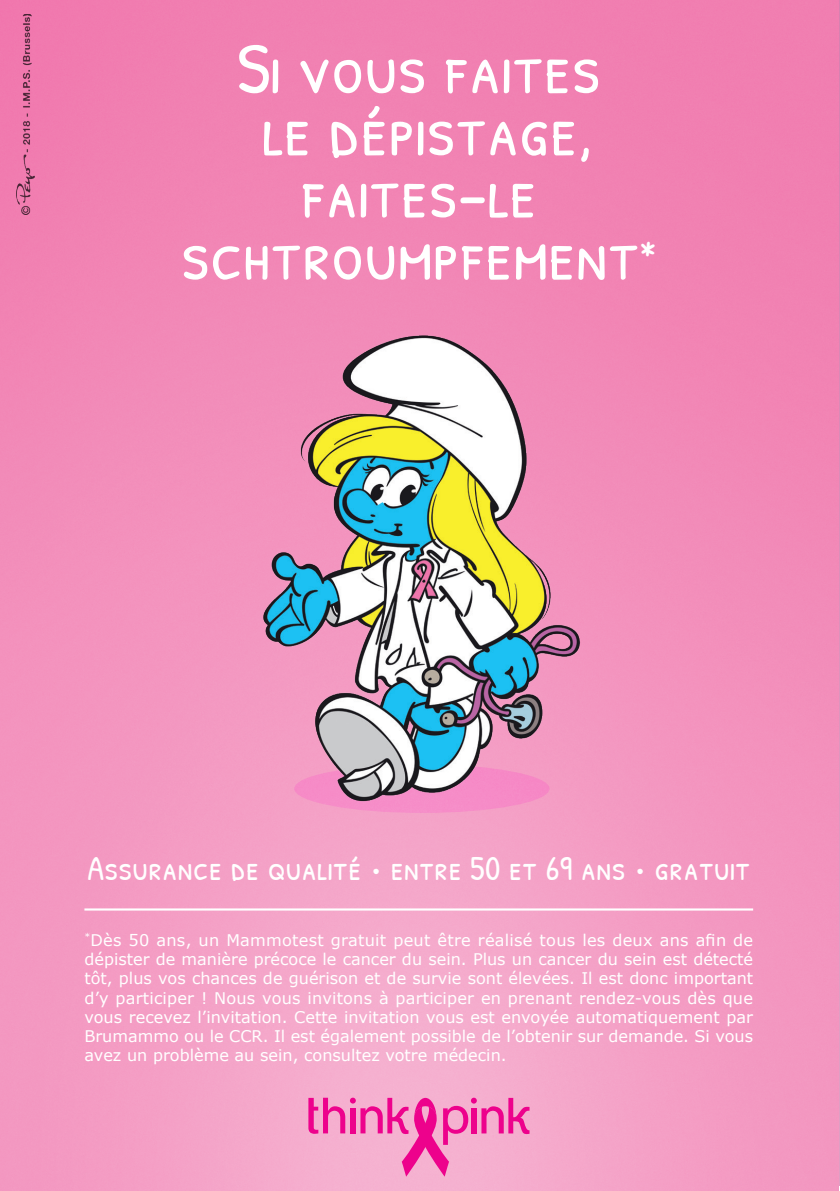
<style>
.page{position:relative;width:840px;height:1191px;background:#fff}
.page>*{position:absolute;margin:0;border:0;box-sizing:border-box;transform-origin:0 0}
.t1{font:73px/62.2px "Patrick Hand SC";color:#fff;text-align:center}
.t2{font:34.2px "Patrick Hand SC";letter-spacing:.01em;color:#fff}
.t3{font:16px/19.2px "Verdana";color:#fff;text-align:justify}
.s1{font-size:42.6px}
</style>
<div class="page">
<img style="left:0;top:0;width:837px;height:1191px">
<div style="left:294px;top:764px;width:255px;height:49px;background:#f68dc8;border-radius:50%"></div>
<img style="left:263px;top:335px;width:317px;height:466px">
<svg style="left:308px;top:1097px;width:221px;height:79px;background:#f387bf"></svg>
<img style="left:16px;top:14px;width:19px;height:200px">
<hr style="left:84px;top:908px;width:668px;height:2px;background:#fff">
<p class="t1" style="left:181px;top:35px;width:477px">Si vous faites<br>le dépistage, faites-le schtroumpfement<span class="s1">*</span></p>
<p class="t2" style="left:87px;top:844px;width:664px">Assurance de qualité • entre 50 et 69 ans • gratuit</p>
<p class="t3" style="left:84px;top:930px;width:670px"><sup>*</sup>Dès 50 ans, un Mammotest gratuit peut être réalisé tous les deux ans afin de dépister de manière précoce le cancer du sein. Plus un cancer du sein est détecté tôt, plus vos chances de guérison et de survie sont élevées. Il est donc important d’y participer ! Nous vous invitons à participer en prenant rendez-vous dès que vous recevez l’invitation. Cette invitation vous est envoyée automatiquement par Brumammo ou le CCR. Il est également possible de l’obtenir sur demande. Si vous avez un problème au sein, consultez votre médecin.</p>
</div>
